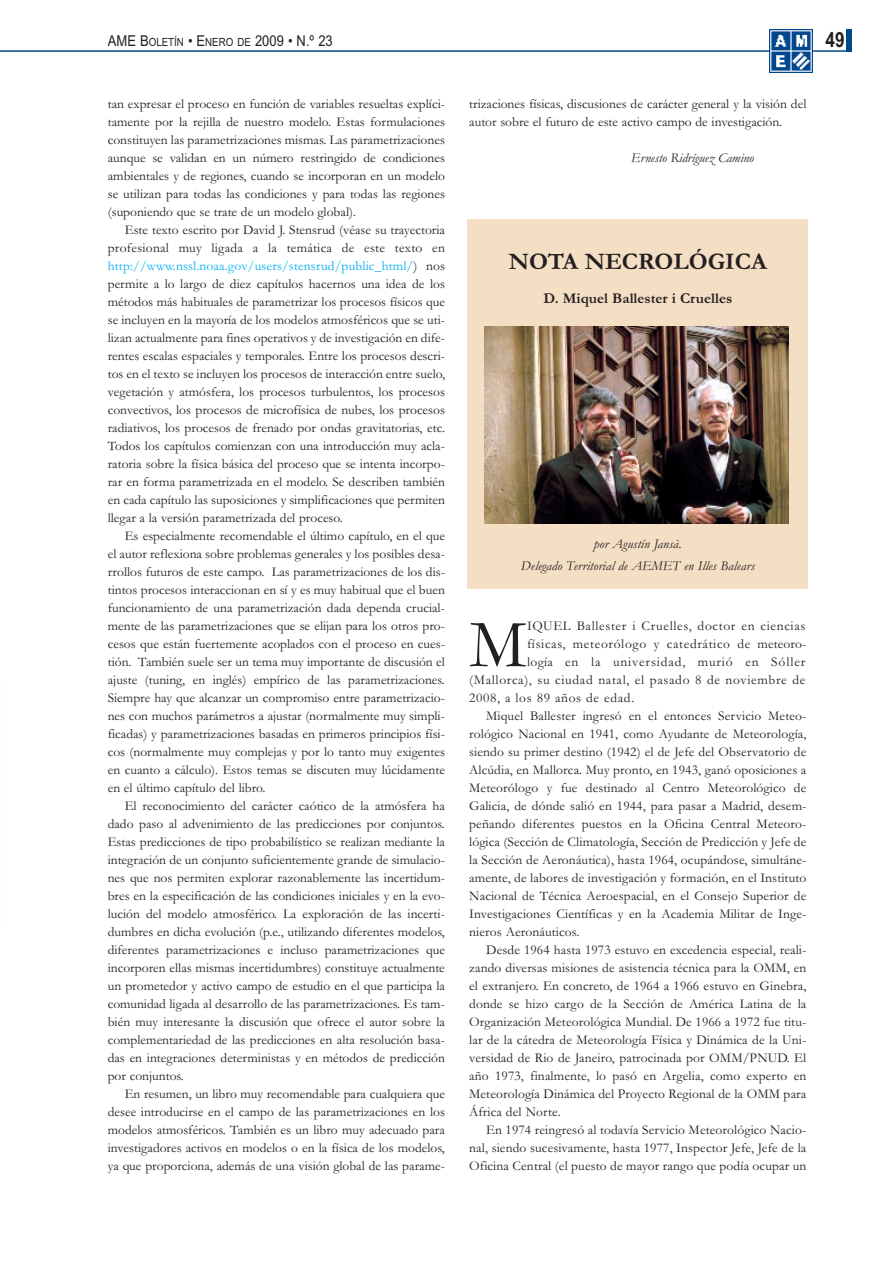
<style>
.page{position:relative;width:893px;height:1263px;background:#fff}
.page>*{position:absolute;margin:0;border:0;box-sizing:border-box;transform-origin:0 0}
.t1{font:68.55px "Garamond";color:#231f20}
.t2{font:700 24px "Garamond";color:#231f20}
.t3{font:700 21px "Arial Narrow";color:#231f20}
.t4{font:15px "Arial Narrow";color:#231f20;scale:1.06 1}
.t5{font:700 15px "Garamond";color:#231f20}
.t6{font:13.5px/18px "Garamond";letter-spacing:.01em;color:#231f20;text-align:justify}
.t7{font:13.5px "Garamond";letter-spacing:.045em;color:#231f20}
.t8{font:italic 13.5px/21.6px "Garamond";letter-spacing:.01em;color:#231f20;text-align:center}
.t9{font:13.5px "Garamond";letter-spacing:.05em;color:#231f20}
.t10{font:13.5px "Garamond";letter-spacing:.065em;color:#231f20}
.s1{font-size:11.25px}
.s2{color:#00aeef}
</style>
<div class="page">
<div style="left:468px;top:219px;width:340px;height:370px;background:#f4dec4"></div>
<div style="left:846px;top:30px;width:6px;height:22px;background:#01478d"></div>
<hr style="left:0;top:50px;width:850px;height:2px;background:#01478d">
<img style="left:484px;top:327px;width:305px;height:197px">
<img style="left:770px;top:30px;width:42px;height:42px">
<p class="t4" style="left:108px;top:32px;width:214px">AME B<span class="s1">OLETÍN</span> • E<span class="s1">NERO DE</span> 2009 • N.º 23</p>
<p class="t6" style="left:108px;top:94px;width:339px">tan expresar el proceso en función de variables resueltas explíci&shy;tamente por la rejilla de nuestro modelo. Estas formulaciones constituyen las parametrizaciones mismas. Las parametrizaciones aunque se validan en un número restringido de condiciones ambientales y de regiones, cuando se incorporan en un modelo se utilizan para todas las condiciones y para todas las regiones (suponiendo que se trate de un modelo global).</p>
<p class="t6" style="left:108px;top:220px;width:339px;text-indent:17px">Este texto escrito por David J. Stensrud (véase su trayectoria profesional muy ligada a la temática de este texto en <span class="s2">http://www.nssl.noaa.gov/users/stensrud/public_html/</span>) nos permite a lo largo de diez capítulos hacernos una idea de los métodos más habituales de parametrizar los procesos físicos que se incluyen en la mayoría de los modelos atmosféricos que se uti&shy;lizan actualmente para fines operativos y de investigación en dife&shy;rentes escalas espaciales y temporales. Entre los procesos descri&shy;tos en el texto se incluyen los procesos de interacción entre suelo, vegetación y atmósfera, los procesos turbulentos, los procesos convectivos, los procesos de microfísica de nubes, los procesos radiativos, los procesos de frenado por ondas gravitatorias, etc.<br>Todos los capítulos comienzan con una introducción muy acla&shy;ratoria sobre la física básica del proceso que se intenta incorpo&shy;rar en forma parametrizada en el modelo. Se describen también en cada capítulo las suposiciones y simplificaciones que permiten llegar a la versión parametrizada del proceso.</p>
<p class="t6" style="left:108px;top:526px;width:339px;text-indent:17px">Es especialmente recomendable el último capítulo, en el que el autor reflexiona sobre problemas generales y los posibles desa&shy;rrollos futuros de este campo. Las parametrizaciones de los dis&shy;tintos procesos interaccionan en sí y es muy habitual que el buen funcionamiento de una parametrización dada dependa crucial&shy;mente de las parametrizaciones que se elijan para los otros pro&shy;cesos que están fuertemente acoplados con el proceso en cues&shy;tión. También suele ser un tema muy importante de discusión el ajuste (tuning, en inglés) empírico de las parametrizaciones.<br>Siempre hay que alcanzar un compromiso entre parametrizacio&shy;nes con muchos parámetros a ajustar (normalmente muy simpli&shy;ficadas) y parametrizaciones basadas en primeros principios físi&shy;cos (normalmente muy complejas y por lo tanto muy exigentes en cuanto a cálculo). Estos temas se discuten muy lúcidamente en el último capítulo del libro.</p>
<p class="t6" style="left:108px;top:796px;width:339px;text-indent:17px">El reconocimiento del carácter caótico de la atmósfera ha dado paso al advenimiento de las predicciones por conjuntos.<br>Estas predicciones de tipo probabilístico se realizan mediante la integración de un conjunto suficientemente grande de simulacio&shy;nes que nos permiten explorar razonablemente las incertidum&shy;bres en la especificación de las condiciones iniciales y en la evo&shy;lución del modelo atmosférico. La exploración de las incerti&shy;dumbres en dicha evolución (p.e., utilizando diferentes modelos, diferentes parametrizaciones e incluso parametrizaciones que incorporen ellas mismas incertidumbres) constituye actualmente un prometedor y activo campo de estudio en el que participa la comunidad ligada al desarrollo de las parametrizaciones. Es tam&shy;bién muy interesante la discusión que ofrece el autor sobre la complementariedad de las predicciones en alta resolución basa&shy;das en integraciones deterministas y en métodos de predicción por conjuntos.</p>
<p class="t6" style="left:108px;top:1084px;width:339px;text-indent:17px">En resumen, un libro muy recomendable para cualquiera que desee introducirse en el campo de las parametrizaciones en los modelos atmosféricos. También es un libro muy adecuado para investigadores activos en modelos o en la física de los modelos, ya que proporciona, además de una visión global de las parame-</p>
<h3 class="t3" style="left:825px;top:27px;width:21px">49</h3>
<p class="t6" style="left:469px;top:94px;width:339px">trizaciones físicas, discusiones de carácter general y la visión del autor sobre el futuro de este activo campo de investigación.</p>
<p class="t8" style="left:631px;top:147px;width:124px">Ernesto Ridríguez Camino</p>
<h2 class="t2" style="left:509px;top:247px;width:259px">NOTA NECROLÓGICA</h2>
<p class="t5" style="left:543px;top:289px;width:190px">D. Miquel Ballester i Cruelles</p>
<p class="t8" style="left:521px;top:533px;width:235px">por Agustín Jansà.<br>Delegado Territorial de AEMET en Illes Balears</p>
<h1 class="t1" style="left:469px;top:602px;width:59px">M</h1>
<p class="t7" style="left:527px;top:617px;width:280px">IQUEL Ballester i Cruelles, doctor en ciencias</p>
<p class="t7" style="left:527px;top:635px;width:281px">físicas, meteo rólogo y catedrático de meteoro-</p>
<p class="t10" style="left:527px;top:653px;width:280px">logía en la universidad, murió en Sóller</p>
<p class="t9" style="left:469px;top:671px;width:338px">(Mallorca), su ciudad natal, el pasado 8 de noviembre de</p>
<p class="t9" style="left:469px;top:689px;width:167px">2008, a los 89 años de edad.</p>
<p class="t6" style="left:486px;top:706px;width:322px">Miquel Ballester ingresó en el entonces Servicio Meteo -</p>
<p class="t6" style="left:469px;top:724px;width:339px">rológico Nacional en 1941, como Ayudante de Meteorología,</p>
<p class="t6" style="left:469px;top:742px;width:339px">siendo su primer destino (1942) el de Jefe del Observatorio de</p>
<p class="t6" style="left:469px;top:760px;width:339px">Alcúdia, en Mallorca. Muy pronto, en 1943, ganó oposiciones a</p>
<p class="t6" style="left:469px;top:778px;width:339px">Meteorólogo y fue destinado al Centro Meteorológico de</p>
<p class="t6" style="left:469px;top:796px;width:339px">Galicia, de dónde salió en 1944, para pasar a Madrid, desem-</p>
<p class="t6" style="left:469px;top:814px;width:339px">peñando diferentes puestos en la Oficina Central Meteoro -</p>
<p class="t6" style="left:469px;top:832px;width:339px">lógica (Sección de Climatología, Sección de Predicción y Jefe de</p>
<p class="t6" style="left:469px;top:850px;width:339px">la Sección de Aeronáutica), hasta 1964, ocupándose, simultáne-</p>
<p class="t6" style="left:469px;top:868px;width:339px">amente, de labores de investigación y formación, en el Instituto</p>
<p class="t6" style="left:469px;top:886px;width:339px">Nacional de Técnica Aeroespacial, en el Consejo Superior de</p>
<p class="t6" style="left:469px;top:904px;width:339px">Investigaciones Científicas y en la Academia Militar de Inge -</p>
<p class="t6" style="left:469px;top:922px;width:112px">nieros Aeronáuticos.</p>
<p class="t6" style="left:486px;top:940px;width:322px">Desde 1964 hasta 1973 estuvo en excedencia especial, reali-</p>
<p class="t6" style="left:469px;top:958px;width:339px">zando diversas misiones de asistencia técnica para la OMM, en</p>
<p class="t6" style="left:469px;top:976px;width:339px">el extranjero. En concreto, de 1964 a 1966 estuvo en Ginebra,</p>
<p class="t6" style="left:469px;top:994px;width:339px">donde se hizo cargo de la Sección de América Latina de la</p>
<p class="t6" style="left:469px;top:1012px;width:339px">Organización Meteorológica Mundial. De 1966 a 1972 fue titu-</p>
<p class="t6" style="left:469px;top:1030px;width:339px">lar de la cátedra de Meteorología Física y Dinámica de la Uni -</p>
<p class="t6" style="left:469px;top:1048px;width:339px">ver sidad de Rio de Janeiro, patrocinada por OMM/PNUD. El</p>
<p class="t6" style="left:469px;top:1066px;width:339px">año 1973, finalmente, lo pasó en Argelia, como experto en</p>
<p class="t6" style="left:469px;top:1084px;width:339px">Meteorología Dinámica del Proyecto Regional de la OMM para</p>
<p class="t6" style="left:469px;top:1102px;width:93px">África del Norte.</p>
<p class="t6" style="left:486px;top:1120px;width:322px">En 1974 reingresó al todavía Servicio Meteorológico Nacio -</p>
<p class="t6" style="left:469px;top:1138px;width:339px">nal, siendo sucesivamente, hasta 1977, Inspector Jefe, Jefe de la</p>
<p class="t6" style="left:469px;top:1156px;width:339px">Oficina Central (el puesto de mayor rango que podía ocupar un</p>
</div>
